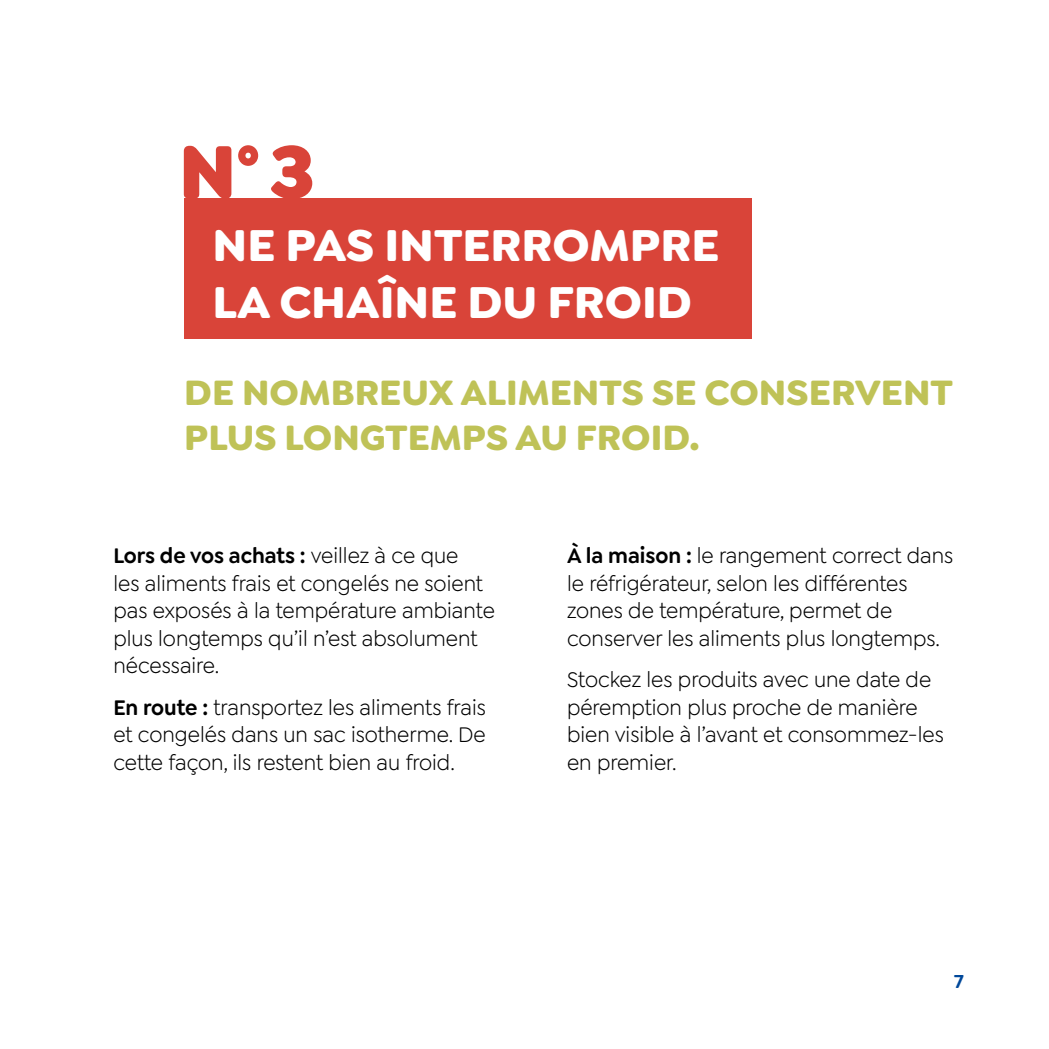
<style>
.page{position:relative;width:1049px;height:1049px;background:#fff}
.page>*{position:absolute;margin:0;border:0;box-sizing:border-box;transform-origin:0 0}
.t1{font:900 80px "Goldplay";color:#d94439}
.t2{font:700 47.5px/57px "Goldplay";color:#fff}
.t3{font:700 37.5px/45px "Goldplay";color:#bfc257}
.t4{font:22.5px/27.5px "Goldplay";color:#000;scale:.94 1}
.t5{font:600 20px "Goldplay";color:#00489a}
.s1{font-weight:600}
</style>
<div class="page">
<div style="left:184px;top:198px;width:567px;height:141px;background:#d94439"></div>
<h1 class="t1" style="left:179px;top:118px;width:137px">N°3</h1>
<h2 class="t2" style="left:213px;top:216px;width:508px">NE PAS INTERROMPRE<br>LA CHAÎNE DU FROID</h2>
<h3 class="t3" style="left:184px;top:369px;width:770px">DE NOMBREUX ALIMENTS SE CONSERVENT<br>PLUS LONGTEMPS AU FROID.</h3>
<p class="t4" style="left:113px;top:542px;width:407px"><span class="s1">Lors de vos achats :</span> veillez à ce que<br>les aliments frais et congelés ne soient pas exposés à la température ambiante plus longtemps qu’il n’est absolument nécessaire.</p>
<p class="t4" style="left:113px;top:693px;width:398px;text-align:justify"><span class="s1">En route :</span> transportez les aliments frais et congelés dans un sac isotherme. De cette façon, ils restent bien au froid.</p>
<p class="t4" style="left:567px;top:542px;width:412px"><span class="s1">À la maison :</span> le rangement correct dans le réfrigérateur, selon les différentes zones de température, permet de conserver les aliments plus longtemps.</p>
<p class="t4" style="left:567px;top:666px;width:402px">Stockez les produits avec une date de péremption plus proche de manière bien visible à l’avant et consommez-les en premier.</p>
<p class="t5" style="left:954px;top:969px;width:11px">7</p>
</div>
